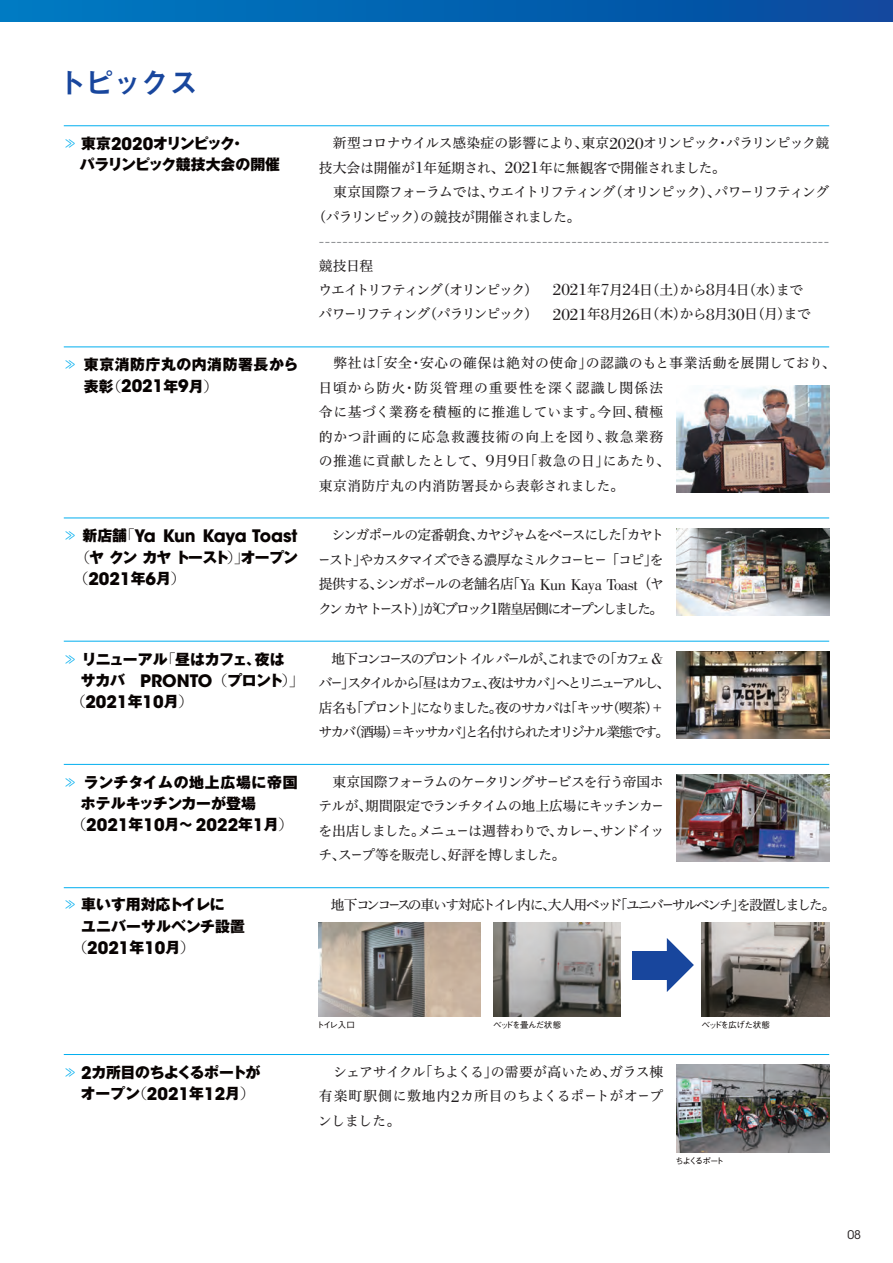
<style>
.page{position:relative;width:893px;height:1263px;background:#fff}
.page>*{position:absolute;margin:0;border:0;box-sizing:border-box;transform-origin:0 0}
.t1{font:29.7px "Midashi Go Pro MB31";letter-spacing:-.055em;color:#18469d}
.t2{font:700 17.1px "ITC Avant Garde Std";color:#080302}
.t3{font:700 17.1px "ITC Avant Garde Std";letter-spacing:-.025em;color:#080302}
.t4{font:16.35px "Bodoni Std";color:#939598}
.t5{font:800 14.85px/21.3px "Gothic MB101 Pro";color:#080302}
.t6{font:800 14.85px/21.3px "Gothic MB101 Pro";letter-spacing:-.02em;color:#080302}
.t7{font:800 14.85px/21.3px "Gothic MB101 Pro";letter-spacing:-.07em;color:#080302}
.t8{font:800 14.85px/21.3px "Gothic MB101 Pro";letter-spacing:-.03em;color:#080302}
.t9{font:800 14.85px "Gothic MB101 Pro";letter-spacing:-.06em;color:#080302}
.t10{font:800 14.85px "Gothic MB101 Pro";letter-spacing:.035em;color:#080302}
.t11{font:13.8px/24.5px "Hiragino UD Serif Std W4";letter-spacing:-.055em;color:#231f20;text-align:justify}
.t12{font:13.8px/24.5px "Hiragino UD Serif Std W4";letter-spacing:.04em;color:#231f20}
.t13{font:13.8px/24.5px "Hiragino UD Serif Std W4";letter-spacing:-.145em;color:#231f20}
.t14{font:13.8px/24.5px "Hiragino UD Serif Std W4";letter-spacing:-.085em;color:#231f20}
.t15{font:13.8px "Hiragino UD Serif Std W4";letter-spacing:-.14em;color:#231f20}
.t16{font:13.8px "Hiragino UD Serif Std W4";letter-spacing:-.02em;color:#231f20}
.t17{font:11.85px "ITC Avant Garde Std";color:#231f20}
.t18{font:500 8.55px "Gothic BBB Pro";letter-spacing:-.195em;color:#080302}
.t19{font:500 8.55px "Gothic BBB Pro";letter-spacing:-.09em;color:#080302}
.t20{font:500 8.55px "Gothic BBB Pro";letter-spacing:-.075em;color:#080302}
.t21{font:500 8.55px "Gothic BBB Pro";letter-spacing:-.11em;color:#080302}
.s1{font-family:"Hiragino UD Serif Std W4";font-weight:400;color:#00aeef}
.s2{font-family:"ITC Avant Garde Std";font-weight:700;font-size:17.1px}
.s3{font-family:"Gothic MB101 Pro";font-weight:800;font-size:14.85px}
.s4{font-family:"Koz Min Pro";font-weight:200;font-size:14.85px}
.s5{font-family:"Hiragino UD Serif Std W4";font-weight:400;font-size:14.85px;color:#00aeef}
.s6{font-family:"Koz Min Pro";font-weight:200}
.s7{font-family:"Bodoni Std";font-size:17.1px}
.s8{font-family:"Bodoni Std";font-size:16.35px}
</style>
<div class="page">
<hr style="left:64px;top:125px;width:765px;height:1px;background:#00aeef">
<hr style="left:64px;top:347px;width:765px;height:1px;background:#00aeef">
<div style="left:0;top:0;width:893px;height:21px;background:linear-gradient(to right,#007bc3,#09499e)"></div>
<img style="left:676px;top:386px;width:153px;height:106px">
<hr style="left:64px;top:887px;width:765px;height:1px;background:#00aeef">
<img style="left:319px;top:922px;width:161px;height:94px">
<img style="left:493px;top:922px;width:128px;height:94px">
<img style="left:702px;top:922px;width:127px;height:94px">
<div style="left:633px;top:951px;width:38px;height:28px;background:#18469d"></div>
<svg style="left:667px;top:938px;width:27px;height:54px"></svg>
<hr style="left:64px;top:518px;width:765px;height:1px;background:#00aeef">
<img style="left:676px;top:528px;width:153px;height:87px">
<hr style="left:64px;top:764px;width:765px;height:1px;background:#00aeef">
<img style="left:676px;top:775px;width:153px;height:87px">
<hr style="left:64px;top:1054px;width:765px;height:1px;background:#00aeef">
<img style="left:676px;top:1065px;width:153px;height:87px">
<hr style="left:64px;top:641px;width:765px;height:1px;background:#00aeef">
<img style="left:676px;top:651px;width:153px;height:88px">
<h1 class="t1" style="left:57px;top:59px;width:144px">トピックス</h1>
<p class="t7" style="left:80px;top:131px;width:202px;text-indent:-17px"><span class="s1">≫</span> 東京<span class="s2">2020</span>オリンピック・<br>パラリンピック競技大会の開催</p>
<p class="t10" style="left:63px;top:352px;width:237px"><span class="s1">≫</span> 東京消防庁丸の内消防署長から</p>
<p class="t2" style="left:84px;top:375px;width:136px"><span class="s3">表彰</span><span class="s4">（</span>2021<span class="s3">年</span>9<span class="s3">月</span><span class="s4">）</span></p>
<p class="t3" style="left:63px;top:525px;width:236px"><span class="s5">≫</span> <span class="s3">新店舗</span><span class="s4">「</span>Ya Kun Kaya Toast</p>
<p class="t9" style="left:75px;top:544px;width:225px"><span class="s6">（</span>ヤクンカヤトースト<span class="s6">）」</span>オープン</p>
<p class="t2" style="left:74px;top:567px;width:114px"><span class="s4">（</span>2021<span class="s3">年</span>6<span class="s3">月</span><span class="s4">）</span></p>
<p class="t6" style="left:81px;top:646px;width:225px;text-indent:-18px"><span class="s1">≫</span> リニューアル<span class="s6">「</span>昼はカフェ、夜は<br>サカバ　<span class="s2">PRONTO</span><span class="s6">（</span>プロント<span class="s6">）」</span></p>
<p class="t2" style="left:71px;top:691px;width:124px"><span class="s4">（</span>2021<span class="s3">年</span>10<span class="s3">月</span><span class="s4">）</span></p>
<p class="t5" style="left:81px;top:770px;width:218px;text-indent:-18px"><span class="s1">≫</span> ランチタイムの地上広場に帝国ホテルキッチンカーが登場</p>
<p class="t2" style="left:72px;top:814px;width:223px"><span class="s4">（</span>2021<span class="s3">年</span>10<span class="s3">月～</span> 2022<span class="s3">年</span>1<span class="s3">月</span><span class="s4">）</span></p>
<p class="t11" style="left:319px;top:130px;width:512px">　新型コロナウイルス感染症の影響により、東京<span class="s7">2020</span>オリンピック・パラリンピック競</p>
<p class="t16" style="left:319px;top:157px;width:409px">技大会は開催が<span class="s7">1</span>年延期され、<span class="s7">2021</span>年に無観客で開催されました。</p>
<p class="t11" style="left:319px;top:179px;width:512px">　東京国際フォーラムでは、ウエイトリフティング（オリンピック）、パワーリフティング</p>
<p class="t11" style="left:312px;top:203px;width:270px">（パラリンピック）の競技が開催されました。</p>
<p class="t4" style="left:319px;top:232px;width:512px">---------------------------------------------------------------------------------------</p>
<p class="t14" style="left:318px;top:252px;width:494px">競技日程<br>ウエイトリフティング（オリンピック） <span class="s7">2021</span>年<span class="s7">7</span>月<span class="s7">24</span>日（土）から<span class="s7">8</span>月<span class="s7">4</span>日（水）までパワーリフティング（パラリンピック） <span class="s7">2021</span>年<span class="s7">8</span>月<span class="s7">26</span>日（木）から<span class="s7">8</span>月<span class="s7">30</span>日（月）まで</p>
<p class="t12" style="left:318px;top:350px;width:519px">　弊社は「安全・安心の確保は絶対の使命」の認識のもと事業活動を展開しており、日頃から防火・防災管理の重要性を深く認識し関係法<br>令に基づく業務を積極的に推進しています。今回、積極<br>的かつ計画的に応急救護技術の向上を図り、救急業務<br>の推進に貢献したとして、<span class="s7">9</span>月<span class="s7">9</span>日「救急の日」にあたり、<br>東京消防庁丸の内消防署長から表彰されました。</p>
<p class="t11" style="left:318px;top:522px;width:347px">　シンガポールの定番朝食、カヤジャムをベースにした「カヤトースト」やカスタマイズできる濃厚なミルクコーヒー「コピ」を提供する、シンガポールの老舗名店「<span class="s8">Ya Kun Kaya Toast</span>（ヤクンカヤトースト）」が<span class="s8">C</span>ブロック<span class="s7">1</span>階皇居側にオープンしました。</p>
<p class="t13" style="left:319px;top:645px;width:353px">　地下コンコースのプロントイルバールが、これまでの「カフェ <span class="s8">&amp;</span>バー」スタイルから「昼はカフェ、夜はサカバ」へとリニューアルし、店名も「プロント」になりました。夜のサカバは「キッサ（喫茶）＋サカバ（酒場）＝キッサカバ」と名付けられたオリジナル業態です。</p>
<p class="t11" style="left:318px;top:769px;width:347px">　東京国際フォーラムのケータリングサービスを行う帝国ホテルが、期間限定でランチタイムの地上広場にキッチンカーを出店しました。メニューは週替わりで、カレー、サンドイッチ、スープ等を販売し、好評を博しました。</p>
<p class="t5" style="left:63px;top:892px;width:163px"><span class="s1">≫</span> 車いす用対応トイレに</p>
<p class="t15" style="left:319px;top:894px;width:518px">　地下コンコースの車いす対応トイレ内に、大人用ベッド「ユニバーサルベンチ」を設置しました。</p>
<p class="t5" style="left:81px;top:913px;width:165px">ユニバーサルベンチ設置</p>
<p class="t2" style="left:72px;top:936px;width:124px"><span class="s4">（</span>2021<span class="s3">年</span>10<span class="s3">月</span><span class="s4">）</span></p>
<p class="t8" style="left:81px;top:1060px;width:181px;text-indent:-18px"><span class="s1">≫</span> <span class="s2">2</span>カ所目のちよくるポートがオープン<span class="s6">（</span><span class="s2">2021</span>年<span class="s2">12</span>月<span class="s6">）</span></p>
<p class="t21" style="left:316px;top:1018px;width:40px">トイレ入口</p>
<p class="t19" style="left:493px;top:1018px;width:70px">ベッドを畳んだ状態</p>
<p class="t20" style="left:701px;top:1018px;width:70px">ベッドを広げた状態</p>
<p class="t11" style="left:318px;top:1059px;width:347px">　シェアサイクル「ちよくる」の需要が高いため、ガラス棟有楽町駅側に敷地内<span class="s7">2</span>カ所目のちよくるポートがオープンしました。</p>
<p class="t18" style="left:675px;top:1154px;width:76px">ちよくるポート　　　</p>
<p class="t17" style="left:847px;top:1227px;width:15px">08</p>
</div>
